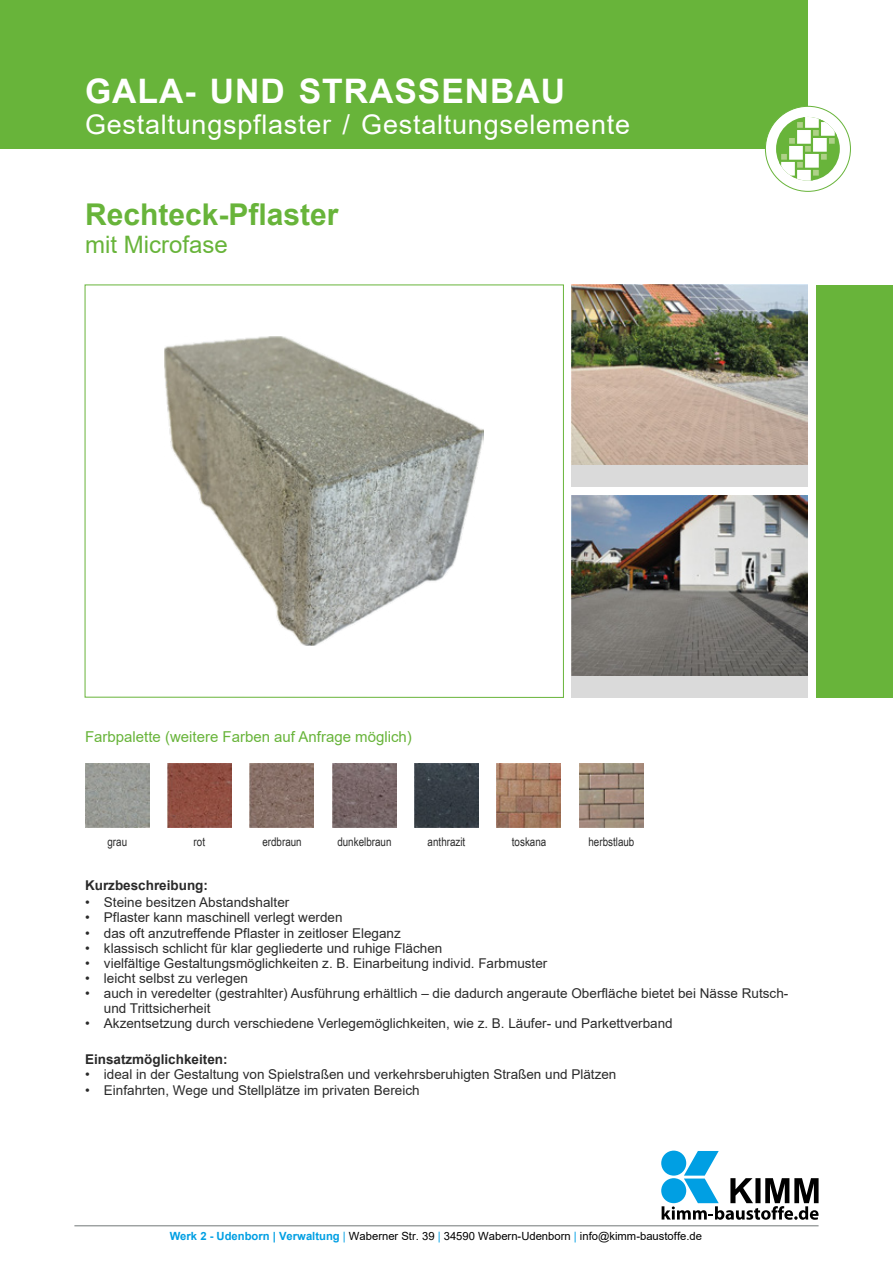
<style>
.page{position:relative;width:893px;height:1263px;background:#fff}
.page>*{position:absolute;margin:0;border:0;box-sizing:border-box;transform-origin:0 0}
.t1{font:700 33.75px "Arial";letter-spacing:.03em;color:#fff}
.t2{font:700 30px "Arial";color:#68b43a}
.t3{font:27px "Arial";letter-spacing:.03em;color:#fff}
.t4{font:24px "Arial";color:#68b43a}
.t5{font:15px "Arial";color:#68b43a}
.t6{font:13.5px/15.1px "Arial";color:#2a2a2a}
.t7{font:700 13.5px "Arial";color:#2a2a2a}
.t8{font:12px "Arial Narrow";color:#2a2a2a}
.t9{font:11.25px "Arial";color:#000}
.s1{font-weight:700;color:#009fe3}
.s2{color:#009fe3}
</style>
<div class="page">
<img style="left:572px;top:495px;width:236px;height:181px">
<img style="left:572px;top:285px;width:236px;height:181px">
<div style="left:572px;top:466px;width:236px;height:21px;background:#dadada"></div>
<div style="left:572px;top:676px;width:236px;height:21px;background:#dadada"></div>
<svg style="left:84px;top:284px;width:480px;height:414px"></svg>
<div style="left:816px;top:285px;width:77px;height:412px;background:#68b43a"></div>
<img style="left:497px;top:764px;width:64px;height:64px">
<img style="left:414px;top:764px;width:64px;height:64px">
<img style="left:579px;top:764px;width:64px;height:64px">
<img style="left:250px;top:764px;width:64px;height:64px">
<img style="left:332px;top:764px;width:64px;height:64px">
<img style="left:167px;top:764px;width:65px;height:64px">
<img style="left:85px;top:764px;width:64px;height:64px">
<div style="left:0;top:0;width:808px;height:149px;background:#68b43a"></div>
<div style="left:765px;top:106px;width:85px;height:85px;background:#fff;border-radius:50%"></div>
<svg style="left:776px;top:117px;width:64px;height:64px"></svg>
<svg style="left:779px;top:117px;width:58px;height:64px"></svg>
<hr style="left:74px;top:1225px;width:745px;height:1px;background:#727777">
<svg style="left:661px;top:1150px;width:25px;height:25px"></svg>
<svg style="left:662px;top:1151px;width:157px;height:69px"></svg>
<img style="left:165px;top:337px;width:319px;height:308px">
<h1 class="t1" style="left:85px;top:67px;width:482px">GALA- UND STRASSENBAU</h1>
<h3 class="t3" style="left:85px;top:106px;width:546px">Gestaltungspflaster / Gestaltungselemente</h3>
<h2 class="t2" style="left:85px;top:193px;width:255px">Rechteck-Pflaster</h2>
<h3 class="t4" style="left:85px;top:228px;width:144px">mit Microfase</h3>
<p class="t5" style="left:85px;top:727px;width:328px">Farbpalette (weitere Farben auf Anfrage möglich)</p>
<p class="t8" style="left:107px;top:833px;width:21px">grau</p>
<p class="t8" style="left:194px;top:833px;width:13px">rot</p>
<p class="t8" style="left:262px;top:833px;width:41px">erdbraun</p>
<p class="t8" style="left:337px;top:833px;width:56px">dunkelbraun</p>
<p class="t8" style="left:428px;top:833px;width:39px">anthrazit</p>
<p class="t8" style="left:512px;top:833px;width:36px">toskana</p>
<p class="t8" style="left:588px;top:833px;width:47px">herbstlaub</p>
<p class="t7" style="left:85px;top:876px;width:125px">Kurzbeschreibung:</p>
<p class="t6" style="left:85px;top:895px;width:206px">• Steine besitzen Abstandshalter</p>
<p class="t6" style="left:85px;top:910px;width:259px">• Pflaster kann maschinell verlegt werden</p>
<p class="t6" style="left:85px;top:925px;width:317px">• das oft anzutreffende Pflaster in zeitloser Eleganz</p>
<p class="t6" style="left:85px;top:940px;width:359px">• klassisch schlicht für klar gegliederte und ruhige Flächen</p>
<p class="t6" style="left:85px;top:955px;width:464px">• vielfältige Gestaltungsmöglichkeiten z. B. Einarbeitung individ. Farbmuster</p>
<p class="t6" style="left:85px;top:970px;width:164px">• leicht selbst zu verlegen</p>
<p class="t6" style="left:104px;top:985px;width:686px;text-indent:-19px">• auch in veredelter (gestrahlter) Ausführung erhältlich – die dadurch angeraute Oberfläche bietet bei Nässe Rutsch&shy;und Trittsicherheit</p>
<p class="t6" style="left:85px;top:1015px;width:589px">• Akzentsetzung durch verschiedene Verlegemöglichkeiten, wie z. B. Läufer- und Parkettverband</p>
<p class="t7" style="left:85px;top:1050px;width:144px">Einsatzmöglichkeiten:</p>
<p class="t6" style="left:85px;top:1067px;width:533px">• ideal in der Gestaltung von Spielstraßen und verkehrsberuhigten Straßen und Plätzen</p>
<p class="t6" style="left:85px;top:1082px;width:336px">• Einfahrten, Wege und Stellplätze im privaten Bereich</p>
<p class="t9" style="left:170px;top:1228px;width:534px"><span class="s1">Werk 2 - Udenborn | Verwaltung</span> <span class="s2">|</span> Waberner Str. 39 <span class="s2">|</span> 34590 Wabern-Udenborn <span class="s2">|</span> info@kimm-baustoffe.de</p>
</div>
